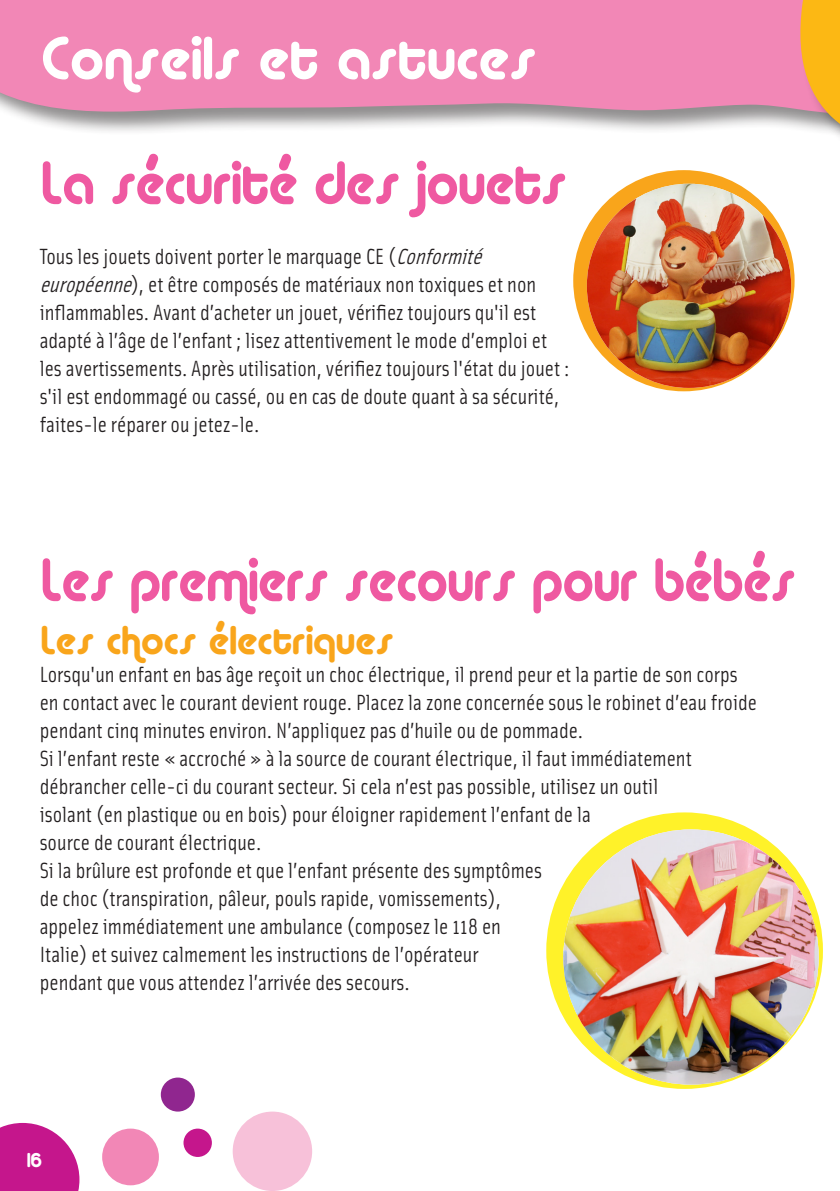
<style>
.page{position:relative;width:840px;height:1191px;background:#fff}
.page>*{position:absolute;margin:0;border:0;box-sizing:border-box;transform-origin:0 0}
.t1{font:60px "Alba";letter-spacing:-.01em;color:#ef59a1;scale:.92 1}
.t2{font:60px "Alba";letter-spacing:-.01em;color:#ef59a1;scale:.95 1}
.t3{font:60px "Alba";color:#fff}
.t4{font:40px "Alba";color:#f9a51b}
.t5{font:22px/28px "Solex OT";color:#231f20}
.t6{font:20px "Alba";color:#fff}
.s1{font-style:italic}
</style>
<div class="page">
<svg style="left:0;top:1123px;width:79px;height:68px;background:#cc349a"></svg>
<div style="left:102px;top:1128px;width:57px;height:57px;background:#f287b6;border-radius:50%"></div>
<div style="left:232px;top:1111px;width:80px;height:80px;background:#f7c1d9;border-radius:50%"></div>
<div style="left:161px;top:1077px;width:34px;height:34px;background:#90268f;border-radius:50%"></div>
<div style="left:183px;top:1128px;width:29px;height:29px;background:#c5168c;border-radius:50%"></div>
<div style="left:0;top:0;width:839px;height:137px;background:#231f20;opacity:.5"></div>
<div style="left:0;top:0;width:783px;height:113px;background:#f287b6"></div>
<svg style="left:783px;top:0;width:56px;height:137px;background:#f0ac6b"></svg>
<div style="left:573px;top:170px;width:221px;height:221px;background:#f9a51b;border-radius:50%"></div>
<img style="left:586px;top:184px;width:204px;height:204px;border-radius:102px">
<div style="left:546px;top:812px;width:276px;height:277px;background:#fff229;border-radius:50%"></div>
<img style="left:563px;top:829px;width:255px;height:255px;border-radius:128px">
<p class="t3" style="left:40px;top:23px;width:496px">Conseils et astuces</p>
<p class="t2" style="left:40px;top:148px;width:554px">La sécurité des jouets</p>
<p class="t5" style="left:40px;top:241px;width:531px">Tous les jouets doivent porter le marquage CE (<span class="s1">Conformité européenne</span>), et être composés de matériaux non toxiques et non inflammables. Avant d’acheter un jouet, vérifiez toujours qu'il est adapté à l’âge de l’enfant ; lisez attentivement le mode d’emploi et les avertissements. Après utilisation, vérifiez toujours l'état du jouet : s'il est endommagé ou cassé, ou en cas de doute quant à sa sécurité, faites-le réparer ou jetez-le.</p>
<p class="t1" style="left:40px;top:545px;width:821px">Les premiers secours pour bébés</p>
<p class="t4" style="left:40px;top:616px;width:354px">Les chocs électriques</p>
<p class="t5" style="left:40px;top:659px;width:718px">Lorsqu'un enfant en bas âge reçoit un choc électrique, il prend peur et la partie de son corps en contact avec le courant devient rouge. Placez la zone concernée sous le robinet d’eau froide pendant cinq minutes environ. N’appliquez pas d’huile ou de pommade.</p>
<p class="t5" style="left:40px;top:743px;width:653px">Si l’enfant reste « accroché » à la source de courant électrique, il faut immédiatement débrancher celle-ci du courant secteur. Si cela n’est pas possible, utilisez un outil isolant (en plastique ou en bois) pour éloigner rapidement l’enfant de la<br>source de courant électrique.</p>
<p class="t5" style="left:40px;top:855px;width:503px">Si la brûlure est profonde et que l’enfant présente des symptômes de choc (transpiration, pâleur, pouls rapide, vomissements), appelez immédiatement une ambulance (composez le 118 en Italie) et suivez calmement les instructions de l’opérateur pendant que vous attendez l’arrivée des secours.</p>
<p class="t6" style="left:26px;top:1148px;width:17px">16</p>
</div>
